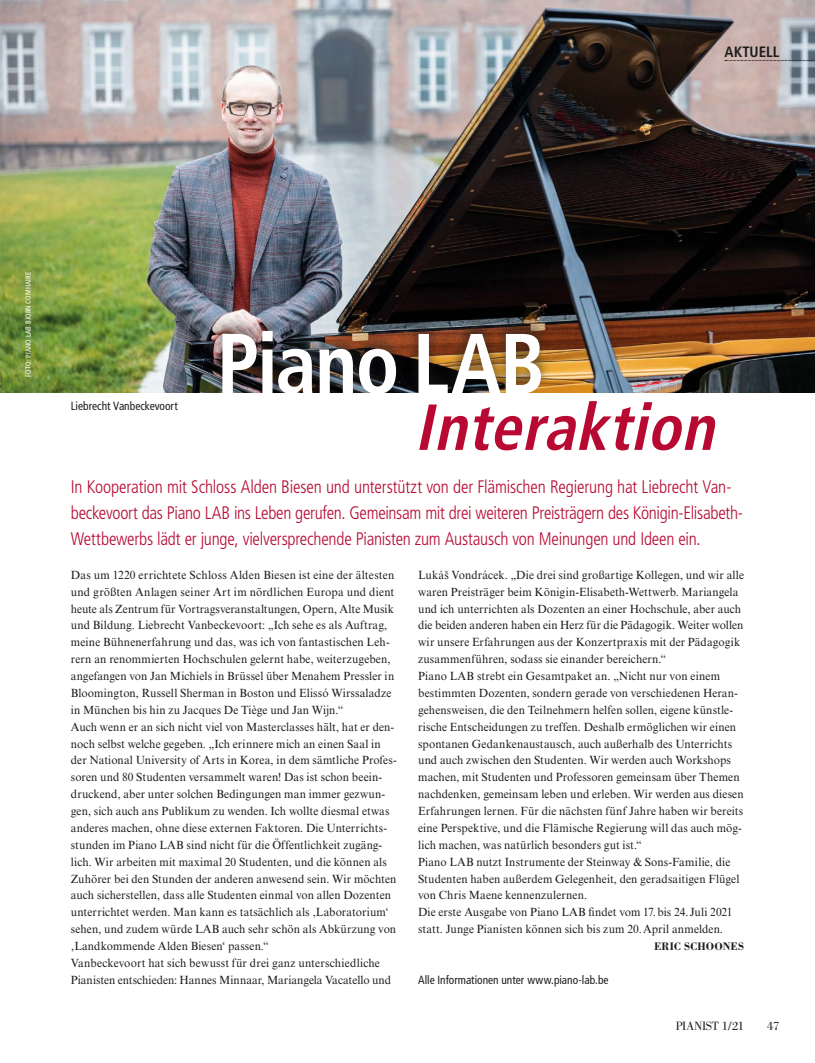
<style>
.page{position:relative;width:815px;height:1063px;background:#fff}
.page>*{position:absolute;margin:0;border:0;box-sizing:border-box;transform-origin:0 0}
.t1{font:700 condensed 85px "Frutiger LT Std";letter-spacing:-.02em;color:#fff;scale:.96 1}
.t2{font:italic 700 condensed 65px "Frutiger LT Std";color:#b70931;scale:.96 1}
.t3{font:300 condensed 18.12px/26.2px "Frutiger LT Std";letter-spacing:-.015em;color:#b70931;scale:.96 1}
.t4{font:700 condensed 15px "Frutiger LT Std";color:#1d1d1b}
.t5{font:12.5px "Bodoni Std";letter-spacing:-.03em;color:#1d1d1b}
.t6{font:11.88px/16.9px "Times New Roman MT Std";letter-spacing:.01em;color:#1d1d1b;scale:.96 1}
.t7{font:condensed 11.88px "Frutiger LT Std";color:#1d1d1b;scale:.96 1}
.t8{font:700 11.25px "Bodoni Std";letter-spacing:.01em;color:#1d1d1b;scale:.96 1}
.t9{font:condensed 7.5px "Frutiger LT Std";letter-spacing:.02em;color:#fff;scale:.96 1}
</style>
<div class="page">
<img style="left:0;top:0;width:815px;height:393px">
<div style="left:210px;top:312px;width:342px;height:87px;background:#1d1d1b;opacity:.65"></div>
<div style="left:0;top:393px;width:815px;height:13px;background:#fff"></div>
<svg style="left:725px;top:60px;width:90px;height:1px"></svg>
<p class="t4" style="left:725px;top:43px;width:56px">AKTUELL</p>
<p class="t9" style="left:24px;top:377px;width:111px;rotate:-90deg">FOTO: PIANO LAB BJORN COMHAIRE</p>
<p class="t7" style="left:71px;top:399px;width:113px">Liebrecht Vanbeckevoort</p>
<h1 class="t1" style="left:217px;top:313px;width:344px">Piano LAB</h1>
<h2 class="t2" style="left:415px;top:389px;width:330px">Interaktion</h2>
<p class="t3" style="left:71px;top:473px;width:702px">In Kooperation mit Schloss Alden Biesen und unterstützt von der Flämischen Regierung hat Liebrecht Van&shy;beckevoort das Piano LAB ins Leben gerufen. Gemeinsam mit drei weiteren Preisträgern des Königin-Elisabeth-<br>Wettbewerbs lädt er junge, vielversprechende Pianisten zum Austausch von Meinungen und Ideen ein.</p>
<p class="t6" style="left:418px;top:566px;width:341px">Lukáš Vondrácek. „Die drei sind großartige Kollegen, und wir alle waren Preisträger beim Königin-Elisabeth-Wettwerb. Mariangela und ich unterrichten als Dozenten an einer Hochschule, aber auch die beiden anderen haben ein Herz für die Pädagogik. Weiter wollen wir unsere Erfahrungen aus der Konzertpraxis mit der Pädagogik zusammenführen, sodass sie einander bereichern.“<br>Piano LAB strebt ein Gesamtpaket an. „Nicht nur von einem bestimmten Dozenten, sondern gerade von verschiedenen Heran&shy;gehensweisen, die den Teilnehmern helfen sollen, eigene künstle&shy;rische Entscheidungen zu treffen. Deshalb ermöglichen wir einen spontanen Gedankenaustausch, auch außerhalb des Unterrichts und auch zwischen den Studenten. Wir werden auch Workshops machen, mit Studenten und Professoren gemeinsam über Themen nachdenken, gemeinsam leben und erleben. Wir werden aus diesen Erfahrungen lernen. Für die nächsten fünf Jahre haben wir bereits eine Perspektive, und die Flämische Regierung will das auch mög&shy;lich machen, was natürlich besonders gut ist.“<br>Piano LAB nutzt Instrumente der Steinway &amp; Sons-Familie, die Studenten haben außerdem Gelegenheit, den geradsaitigen Flügel von Chris Maene kennenzulernen.<br>Die erste Ausgabe von Piano LAB findet vom 17.bis 24.Juli 2021 statt. Junge Pianisten können sich bis zum 20.April anmelden.</p>
<p class="t8" style="left:654px;top:939px;width:95px">ERIC SCHOONES</p>
<p class="t6" style="left:71px;top:566px;width:341px">Das um 1220 errichtete Schloss Alden Biesen ist eine der ältesten und größten Anlagen seiner Art im nördlichen Europa und dient heute als Zentrum für Vortragsveranstaltungen, Opern, Alte Musik und Bildung. Liebrecht Vanbeckevoort: „Ich sehe es als Auftrag, meine Bühnenerfahrung und das, was ich von fantastischen Leh&shy;rern an renommierten Hochschulen gelernt habe, weiterzugeben, angefangen von Jan Michiels in Brüssel über Menahem Pressler in Bloomington, Russell Sherman in Boston und Elissó Wirssaladze in München bis hin zu Jacques De Tiège und Jan Wijn.“<br>Auch wenn er an sich nicht viel von Masterclasses hält, hat er den&shy;noch selbst welche gegeben. „Ich erinnere mich an einen Saal in der National University of Arts in Korea, in dem sämtliche Profes&shy;soren und 80 Studenten versammelt waren! Das ist schon beein&shy;druckend, aber unter solchen Bedingungen man immer gezwun&shy;gen, sich auch ans Publikum zu wenden. Ich wollte diesmal etwas anderes machen, ohne diese externen Faktoren. Die Unterrichts&shy;stunden im Piano LAB sind nicht für die Öffentlichkeit zugäng&shy;lich. Wir arbeiten mit maximal 20 Studenten, und die können als Zuhörer bei den Stunden der anderen anwesend sein. Wir möchten auch sicherstellen, dass alle Studenten einmal von allen Dozenten unterrichtet werden. Man kann es tatsächlich als ‚Laboratorium‘ sehen, und zudem würde LAB auch sehr schön als Abkürzung von ‚Landkommende Alden Biesen‘ passen.“<br>Vanbeckevoort hat sich bewusst für drei ganz unterschiedliche Pianisten entschieden: Hannes Minnaar, Mariangela Vacatello und</p>
<p class="t7" style="left:418px;top:973px;width:200px">Alle Informationen unter www.piano-lab.be</p>
<p class="t5" style="left:676px;top:1019px;width:70px">PIANIST 1/21</p>
<p class="t5" style="left:767px;top:1019px;width:14px">47</p>
</div>
